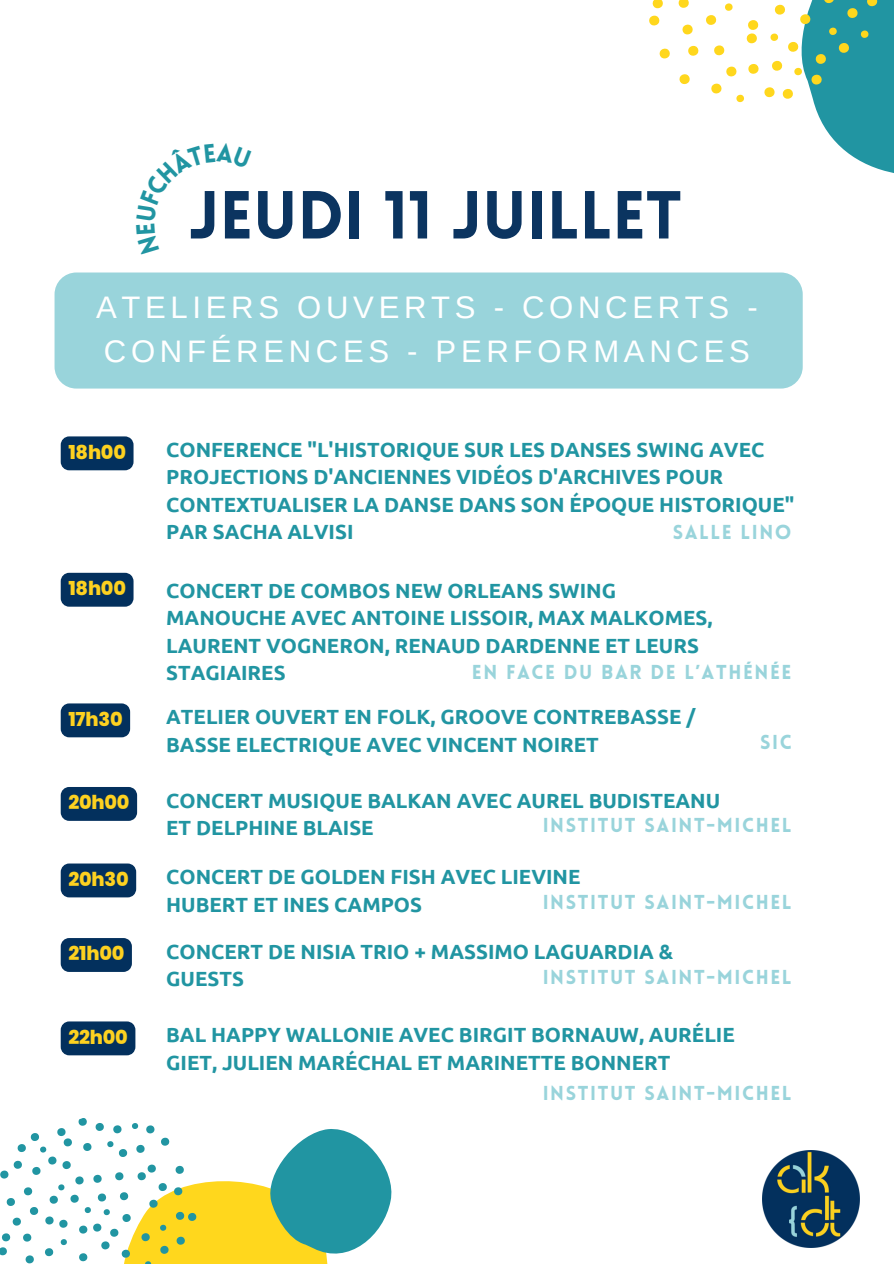
<style>
.page{position:relative;width:894px;height:1264px;background:#fff}
.page>*{position:absolute;margin:0;border:0;box-sizing:border-box;transform-origin:0 0}
.t1{font:900 66.3px "Lovelo";color:#0b3460}
.t2{font:31.05px/43.2px "Arimo";letter-spacing:.15em;color:#fff}
.t3{font:700 20.55px/27.5px "Ubuntu";color:#2195a2}
.t4{font:900 19.8px "Lovelo";letter-spacing:.08em;color:#99d4db}
.t5{font:800 19.2px "Poppins";letter-spacing:-.01em;color:#fdd120}
</style>
<div class="page">
<svg style="left:649px;top:0;width:14px;height:26px"></svg>
<svg style="left:659px;top:48px;width:11px;height:11px"></svg>
<svg style="left:678px;top:0;width:215px;height:173px"></svg>
<svg style="left:0;top:1118px;width:392px;height:145px"></svg>
<div style="left:54px;top:272px;width:748px;height:116px;background:#99d4db;border-radius:22px"></div>
<div style="left:61px;top:436px;width:72px;height:34px;background:#03305d"></div>
<img style="left:762px;top:1150px;width:97px;height:97px">
<div style="left:61px;top:863px;width:75px;height:34px;background:#03305d"></div>
<div style="left:61px;top:938px;width:71px;height:33px;background:#03305d"></div>
<div style="left:61px;top:1021px;width:74px;height:34px;background:#03305d"></div>
<div style="left:61px;top:703px;width:69px;height:34px;background:#03305d"></div>
<div style="left:61px;top:573px;width:72px;height:33px;background:#03305d"></div>
<div style="left:61px;top:787px;width:76px;height:33px;background:#03305d"></div>
<p class="t1" style="left:189px;top:189px;width:495px">JEUDI 11 JUILLET</p>
<h3 class="t2" style="left:96px;top:286px;width:663px">ATELIERS OUVERTS - CONCERTS -<br>CONFÉRENCES - PERFORMANCES</h3>
<h1 class="t5" style="left:68px;top:438px;width:59px">18h00</h1>
<h2 class="t3" style="left:166px;top:435px;width:629px">CONFERENCE "L'HISTORIQUE SUR LES DANSES SWING AVEC PROJECTIONS D'ANCIENNES VIDÉOS D'ARCHIVES POUR CONTEXTUALISER LA DANSE DANS SON ÉPOQUE HISTORIQUE" PAR SACHA ALVISI</h2>
<h4 class="t4" style="left:672px;top:524px;width:120px">SALLE LINO</h4>
<p class="t5" style="left:68px;top:575px;width:59px">18h00</p>
<p class="t3" style="left:166px;top:576px;width:547px">CONCERT DE COMBOS NEW ORLEANS SWING MANOUCHE AVEC ANTOINE LISSOIR, MAX MALKOMES, LAURENT VOGNERON, RENAUD DARDENNE ET LEURS STAGIAIRES</p>
<p class="t4" style="left:472px;top:664px;width:321px">EN FACE DU BAR DE L’ATHÉNÉE</p>
<p class="t5" style="left:68px;top:705px;width:56px">17h30</p>
<p class="t3" style="left:166px;top:702px;width:530px">ATELIER OUVERT EN FOLK, GROOVE CONTREBASSE /<br>BASSE ELECTRIQUE AVEC VINCENT NOIRET</p>
<p class="t4" style="left:759px;top:734px;width:33px">SIC</p>
<p class="t5" style="left:68px;top:789px;width:63px">20h00</p>
<p class="t3" style="left:166px;top:786px;width:555px">CONCERT MUSIQUE BALKAN AVEC AUREL BUDISTEANU<br>ET DELPHINE BLAISE</p>
<p class="t4" style="left:542px;top:817px;width:250px">INSTITUT SAINT-MICHEL</p>
<p class="t5" style="left:68px;top:865px;width:62px">20h30</p>
<p class="t3" style="left:166px;top:862px;width:415px">CONCERT DE GOLDEN FISH AVEC LIEVINE<br>HUBERT ET INES CAMPOS</p>
<h4 class="t4" style="left:542px;top:894px;width:250px">INSTITUT SAINT-MICHEL</h4>
<p class="t5" style="left:68px;top:940px;width:57px">21h00</p>
<p class="t3" style="left:166px;top:937px;width:508px">CONCERT DE NISIA TRIO + MASSIMO LAGUARDIA &amp;<br>GUESTS</p>
<h4 class="t4" style="left:542px;top:968px;width:250px">INSTITUT SAINT-MICHEL</h4>
<p class="t5" style="left:68px;top:1023px;width:61px">22h00</p>
<p class="t3" style="left:166px;top:1020px;width:570px">BAL HAPPY WALLONIE AVEC BIRGIT BORNAUW, AURÉLIE<br>GIET, JULIEN MARÉCHAL ET MARINETTE BONNERT</p>
<p class="t4" style="left:542px;top:1085px;width:250px">INSTITUT SAINT-MICHEL</p>
</div>
